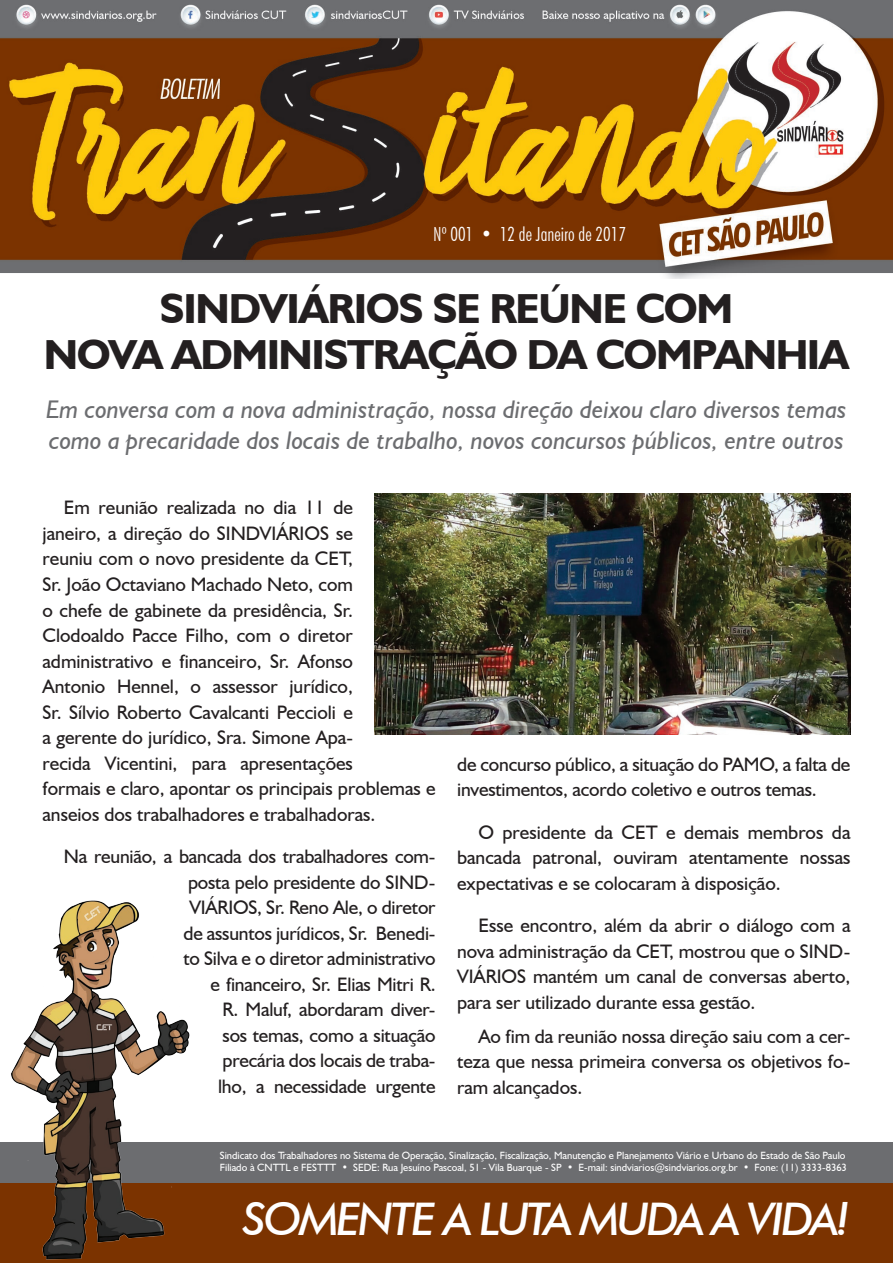
<style>
.page{position:relative;width:893px;height:1263px;background:#fff}
.page>*{position:absolute;margin:0;border:0;box-sizing:border-box;transform-origin:0 0}
.t1{font:italic 500 45px "Futura BT";letter-spacing:-.06em;color:#fff}
.t2{font:700 42px "Humanist 521 BT";letter-spacing:-.035em;color:#231f20}
.t3{font:italic 25.5px/30.6px "Humanist 521 BT";color:#6c6d70}
.t4{font:19.5px/25.5px "Humanist 521 BT";color:#231f20;text-align:justify}
.t5{font:300 condensed 19.5px "Futura BT";color:#fff}
.t6{font:10.5px/12.6px "Humanist 521 BT";color:#fff}
</style>
<div class="page">
<img style="left:0;top:0;width:893px;height:279px">
<div style="left:0;top:1142px;width:893px;height:51px;background:#6c6d70"></div>
<div style="left:0;top:1183px;width:893px;height:80px;background:#7b3300"></div>
<img style="left:11px;top:900px;width:179px;height:360px">
<img style="left:374px;top:493px;width:476px;height:242px">
<p class="t5" style="left:433px;top:222px;width:194px">Nº 001 • 12 de Janeiro de 2017</p>
<p class="t2" style="left:160px;top:283px;width:575px">SINDVIÁRIOS SE REÚNE COM</p>
<p class="t2" style="left:44px;top:329px;width:807px">NOVA ADMINISTRAÇÃO DA COMPANHIA</p>
<p class="t3" style="left:46px;top:394px;width:802px">Em conversa com a nova administração, nossa direção deixou claro diversos temas como a precaridade dos locais de trabalho, novos concursos públicos, entre outros</p>
<p class="t4" style="left:43px;top:495px;width:395px;text-align:left;text-indent:21px">Em reunião realizada no dia 11 de<br>janeiro, a direção do SINDVIÁRIOS se<br>reuniu com o novo presidente da CET,<br>Sr. João Octaviano Machado Neto, com<br>o chefe de gabinete da presidência, Sr.<br>Clodoaldo Pacce Filho, com o diretor administrativo e financeiro, Sr. Afonso<br>Antonio Hennel, o assessor jurídico,<br>Sr. Sílvio Roberto Cavalcanti Peccioli e<br>a gerente do jurídico, Sra. Simone Apa-<br>recida Vicentini, para apresentações<br>formais e claro, apontar os principais problemas e anseios dos trabalhadores e trabalhadoras.</p>
<p class="t4" style="left:64px;top:843px;width:373px;text-align:right">Na reunião, a bancada dos trabalhadores com&shy;posta pelo presidente do SIND-<br>VIÁRIOS, Sr. Reno Ale, o diretor<br>de assuntos jurídicos, Sr. Benedi-<br>to Silva e o diretor administrativo<br>e financeiro, Sr. Elias Mitri R.<br>R. Maluf, abordaram diver-<br>sos temas, como a situação<br>precária dos locais de traba-<br>lho, a necessidade urgente</p>
<p class="t4" style="left:457px;top:751px;width:395px">de concurso público, a situação do PAMO, a falta de investimentos, acordo coletivo e outros temas.</p>
<p class="t4" style="left:457px;top:819px;width:395px;text-indent:21px">O presidente da CET e demais membros da bancada patronal, ouviram atentamente nossas expectativas e se colocaram à disposição.</p>
<p class="t4" style="left:457px;top:912px;width:395px;text-indent:21px">Esse encontro, além da abrir o diálogo com a nova administração da CET, mostrou que o SIND-VIÁRIOS mantém um canal de conversas aberto, para ser utilizado durante essa gestão.</p>
<p class="t4" style="left:457px;top:1023px;width:395px;text-indent:21px">Ao fim da reunião nossa direção saiu com a cer&shy;teza que nessa primeira conversa os objetivos fo&shy;ram alcançados.</p>
<p class="t6" style="left:220px;top:1148px;width:629px">Sindicato dos Trabalhadores no Sistema de Operação, Sinalização, Fiscalização, Manutenção e Planejamento Viário e Urbano do Estado de São Paulo<br>Filiado à CNTTL e FESTTT • SEDE: Rua Jesuíno Pascoal, 51 - Vila Buarque - SP • E-mail: sindviarios@sindviarios.org.br • Fone: (11) 3333-8363</p>
<h1 class="t1" style="left:243px;top:1192px;width:609px">SOMENTE A LUTA MUDA A VIDA!</h1>
</div>
